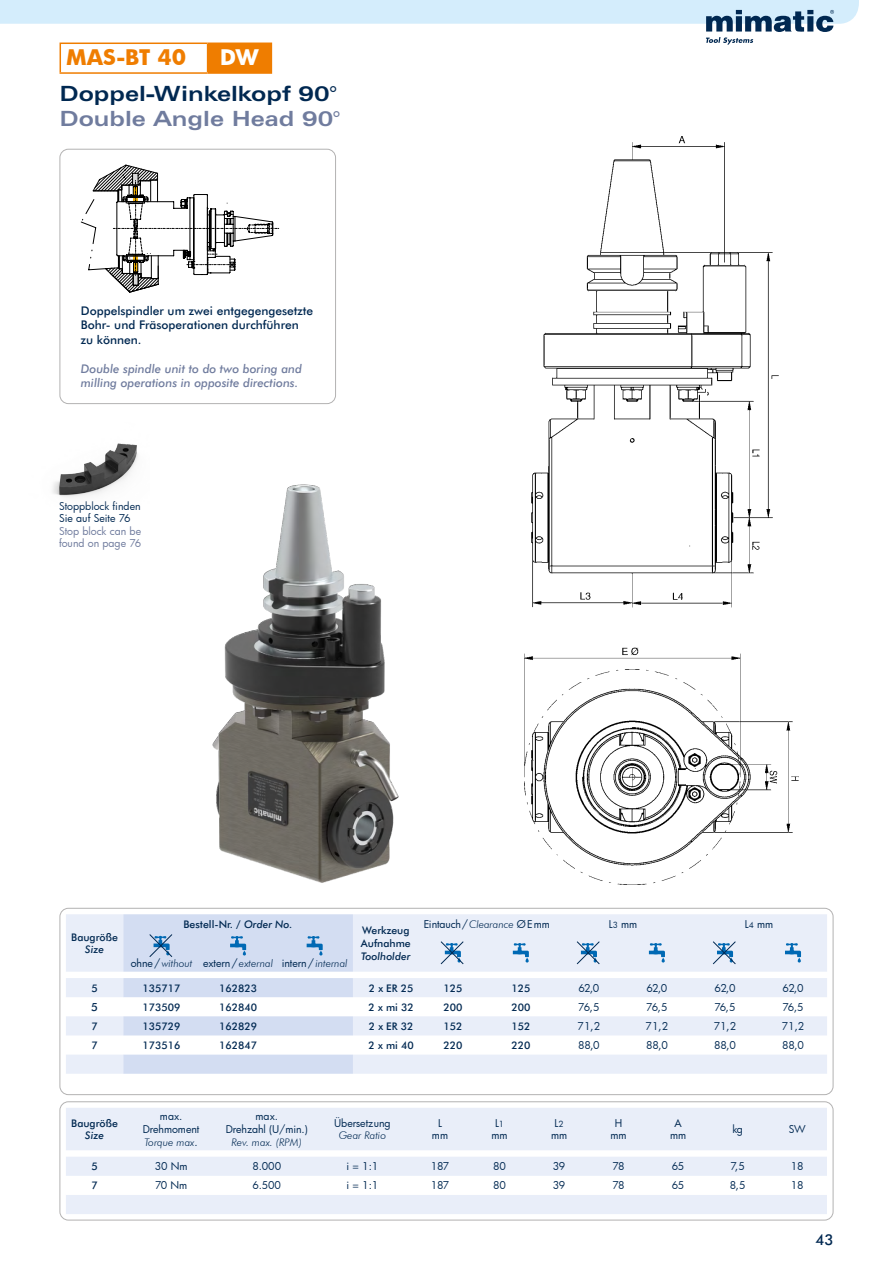
<style>
.page{position:relative;width:893px;height:1263px;background:#fff}
.page>*{position:absolute;margin:0;border:0;box-sizing:border-box;transform-origin:0 0}
.t1{font:700 expanded 21px "Zurich BT";color:#002851}
.t2{font:700 expanded 21px "Zurich BT";color:#707c9e}
.t3{font:700 21px "Futura";color:#ef7d00}
.t4{font:700 21px "Futura";color:#fff}
.t5{font:500 15px "Futura BT";color:#002851}
.t6{font:500 12px/14.4px "Futura BT";color:#002851}
.t7{font:italic 500 12px/14.4px "Futura BT";color:#707c9e}
.t8{font:500 11.25px "Futura BT";color:#002851}
.t9{font:10.5px/12.6px "Futura";letter-spacing:-.005em;color:#002851;text-align:center}
.t10{font:500 10.5px/12.6px "Futura BT";color:#002851}
.t11{font:italic 300 10.5px "Futura BT";color:#002851}
.t12{font:10.5px/12.6px "Futura";color:#707c9e}
.t13{font:italic 500 10.5px "Futura BT";color:#002851}
.s1{font-style:italic}
.s2{font-family:"Futura";font-weight:400;font-style:normal}
.s3{font-family:"Futura BT";font-weight:300;font-style:italic}
.s4{font-size:8.25px}
</style>
<div class="page">
<hr style="left:60px;top:72px;width:148px;height:2px;background:#ef7d00">
<svg style="left:0;top:0;width:859px;height:72px"></svg>
<hr style="left:208px;top:72px;width:64px;height:2px;background:#ef7d00">
<img style="left:543px;top:136px;width:255px;height:748px">
<div style="left:60px;top:149px;width:276px;height:255px;border:1px solid #b3b2b2;border-radius:9px"></div>
<svg style="left:81px;top:164px;width:198px;height:129px"></svg>
<div style="left:60px;top:1101px;width:773px;height:119px;border:1px solid #b3b2b2;border-radius:9px"></div>
<svg style="left:66px;top:1108px;width:761px;height:106px;fill:#e9eef9"></svg>
<div style="left:60px;top:908px;width:773px;height:187px;border:1px solid #b3b2b2;border-radius:9px"></div>
<svg style="left:66px;top:914px;width:761px;height:160px;fill:#e9eef9"></svg>
<svg style="left:123px;top:914px;width:230px;height:160px"></svg>
<svg style="left:513px;top:943px;width:16px;height:19px"></svg>
<svg style="left:649px;top:943px;width:16px;height:19px"></svg>
<svg style="left:785px;top:943px;width:16px;height:19px"></svg>
<svg style="left:440px;top:941px;width:24px;height:24px"></svg>
<svg style="left:576px;top:941px;width:24px;height:24px"></svg>
<svg style="left:712px;top:941px;width:24px;height:24px"></svg>
<img style="left:62px;top:401px;width:492px;height:483px">
<img style="left:52px;top:420px;width:97px;height:87px">
<h1 class="t3" style="left:66px;top:43px;width:122px">MAS-BT 40</h1>
<h1 class="t4" style="left:220px;top:43px;width:40px">DW</h1>
<h1 class="t1" style="left:60px;top:81px;width:279px">Doppel-Winkelkopf 90°</h1>
<h1 class="t2" style="left:60px;top:106px;width:282px">Double Angle Head 90°</h1>
<p class="t6" style="left:81px;top:303px;width:234px">Doppelspindler um zwei entgegengesetzte<br>Bohr- und Fräsoperationen durchführen zu können.</p>
<p class="t7" style="left:81px;top:361px;width:223px">Double spindle unit to do two boring and milling operations in opposite directions.</p>
<p class="t9" style="left:59px;top:499px;width:83px;text-align:left">Stoppblock finden<br>Sie auf Seite 76</p>
<p class="t12" style="left:59px;top:524px;width:84px">Stop block can be found on page 76</p>
<p class="t10" style="left:71px;top:930px;width:48px">Baugröße</p>
<p class="t13" style="left:85px;top:943px;width:20px">Size</p>
<p class="t10" style="left:184px;top:918px;width:111px">Bestell-Nr. / <span class="s1">Order No.</span></p>
<p class="t11" style="left:131px;top:956px;width:218px"><span class="s2">ohne/</span>without <span class="s2">extern/</span>external <span class="s2">intern/</span>internal</p>
<p class="t10" style="left:361px;top:924px;width:51px">Werkzeug<br>Aufnahme</p>
<p class="t13" style="left:361px;top:949px;width:51px">Toolholder</p>
<p class="t9" style="left:424px;top:917px;width:128px">Eintauch/<span class="s3">Clearance</span> ØEmm</p>
<p class="t9" style="left:609px;top:917px;width:30px">L<span class="s4">3</span> mm</p>
<p class="t9" style="left:745px;top:917px;width:30px">L<span class="s4">4</span> mm</p>
<p class="t10" style="left:91px;top:981px;width:8px">5</p>
<p class="t10" style="left:143px;top:981px;width:40px">135717</p>
<p class="t10" style="left:219px;top:981px;width:40px">162823</p>
<p class="t10" style="left:369px;top:981px;width:46px">2 x ER 25</p>
<p class="t10" style="left:443px;top:981px;width:21px">125</p>
<p class="t10" style="left:511px;top:981px;width:21px">125</p>
<p class="t9" style="left:578px;top:981px;width:22px">62,0</p>
<p class="t9" style="left:646px;top:981px;width:22px">62,0</p>
<p class="t9" style="left:715px;top:981px;width:22px">62,0</p>
<p class="t9" style="left:783px;top:981px;width:22px">62,0</p>
<p class="t8" style="left:91px;top:1000px;width:8px">5</p>
<p class="t10" style="left:143px;top:1001px;width:40px">173509</p>
<p class="t10" style="left:219px;top:1001px;width:40px">162840</p>
<p class="t10" style="left:369px;top:1001px;width:47px">2 x mi 32</p>
<p class="t10" style="left:443px;top:1001px;width:21px">200</p>
<p class="t10" style="left:511px;top:1001px;width:21px">200</p>
<p class="t9" style="left:578px;top:1000px;width:23px">76,5</p>
<p class="t9" style="left:646px;top:1000px;width:23px">76,5</p>
<p class="t9" style="left:714px;top:1000px;width:23px">76,5</p>
<p class="t9" style="left:782px;top:1000px;width:23px">76,5</p>
<p class="t10" style="left:91px;top:1020px;width:8px">7</p>
<p class="t10" style="left:143px;top:1020px;width:40px">135729</p>
<p class="t10" style="left:219px;top:1020px;width:40px">162829</p>
<p class="t10" style="left:369px;top:1020px;width:46px">2 x ER 32</p>
<p class="t10" style="left:443px;top:1020px;width:21px">152</p>
<p class="t10" style="left:511px;top:1020px;width:21px">152</p>
<p class="t9" style="left:578px;top:1019px;width:24px">71,2</p>
<p class="t9" style="left:646px;top:1019px;width:24px">71,2</p>
<p class="t9" style="left:714px;top:1019px;width:24px">71,2</p>
<p class="t9" style="left:782px;top:1019px;width:24px">71,2</p>
<p class="t10" style="left:91px;top:1039px;width:8px">7</p>
<p class="t10" style="left:143px;top:1039px;width:40px">173516</p>
<p class="t10" style="left:219px;top:1039px;width:40px">162847</p>
<p class="t10" style="left:369px;top:1039px;width:47px">2 x mi 40</p>
<p class="t10" style="left:443px;top:1039px;width:21px">220</p>
<p class="t10" style="left:511px;top:1039px;width:21px">220</p>
<p class="t9" style="left:578px;top:1039px;width:23px">88,0</p>
<p class="t9" style="left:646px;top:1039px;width:23px">88,0</p>
<p class="t9" style="left:714px;top:1039px;width:23px">88,0</p>
<p class="t9" style="left:782px;top:1039px;width:23px">88,0</p>
<p class="t10" style="left:71px;top:1116px;width:48px">Baugröße</p>
<p class="t13" style="left:85px;top:1129px;width:20px">Size</p>
<p class="t9" style="left:143px;top:1110px;width:58px">max.<br>Drehmoment</p>
<p class="t11" style="left:144px;top:1135px;width:55px">Torque max<span class="s2">.</span></p>
<p class="t9" style="left:226px;top:1110px;width:84px">max.<br>Drehzahl (U/min.)</p>
<p class="t11" style="left:232px;top:1135px;width:72px">Rev. max. (RPM)</p>
<p class="t9" style="left:334px;top:1116px;width:58px">Übersetzung</p>
<p class="t11" style="left:339px;top:1129px;width:49px">Gear Ratio</p>
<p class="t9" style="left:432px;top:1116px;width:18px">L mm</p>
<p class="t9" style="left:491px;top:1116px;width:18px">L<span class="s4">1 </span>mm</p>
<p class="t9" style="left:551px;top:1116px;width:18px">L<span class="s4">2 </span>mm</p>
<p class="t9" style="left:611px;top:1116px;width:18px">H mm</p>
<p class="t9" style="left:670px;top:1116px;width:18px">A mm</p>
<p class="t9" style="left:732px;top:1123px;width:12px">kg</p>
<p class="t9" style="left:789px;top:1123px;width:18px">SW</p>
<p class="t10" style="left:91px;top:1160px;width:8px">5</p>
<p class="t9" style="left:155px;top:1160px;width:34px">30 Nm</p>
<p class="t9" style="left:252px;top:1160px;width:30px">8.000</p>
<p class="t9" style="left:346px;top:1160px;width:33px">i = 1:1</p>
<p class="t9" style="left:431px;top:1160px;width:20px">187</p>
<p class="t9" style="left:493px;top:1160px;width:14px">80</p>
<p class="t9" style="left:553px;top:1160px;width:14px">39</p>
<p class="t9" style="left:612px;top:1160px;width:14px">78</p>
<p class="t9" style="left:672px;top:1160px;width:14px">65</p>
<p class="t9" style="left:730px;top:1160px;width:16px">7,5</p>
<p class="t9" style="left:791px;top:1160px;width:14px">18</p>
<p class="t10" style="left:91px;top:1179px;width:8px">7</p>
<p class="t9" style="left:155px;top:1179px;width:34px">70 Nm</p>
<p class="t9" style="left:253px;top:1179px;width:30px">6.500</p>
<p class="t9" style="left:346px;top:1179px;width:33px">i = 1:1</p>
<p class="t9" style="left:431px;top:1179px;width:20px">187</p>
<p class="t9" style="left:493px;top:1179px;width:14px">80</p>
<p class="t9" style="left:553px;top:1179px;width:14px">39</p>
<p class="t9" style="left:612px;top:1179px;width:14px">78</p>
<p class="t9" style="left:672px;top:1179px;width:14px">65</p>
<p class="t9" style="left:730px;top:1179px;width:17px">8,5</p>
<p class="t9" style="left:791px;top:1179px;width:14px">18</p>
<h2 class="t5" style="left:815px;top:1230px;width:20px">43</h2>
</div>
